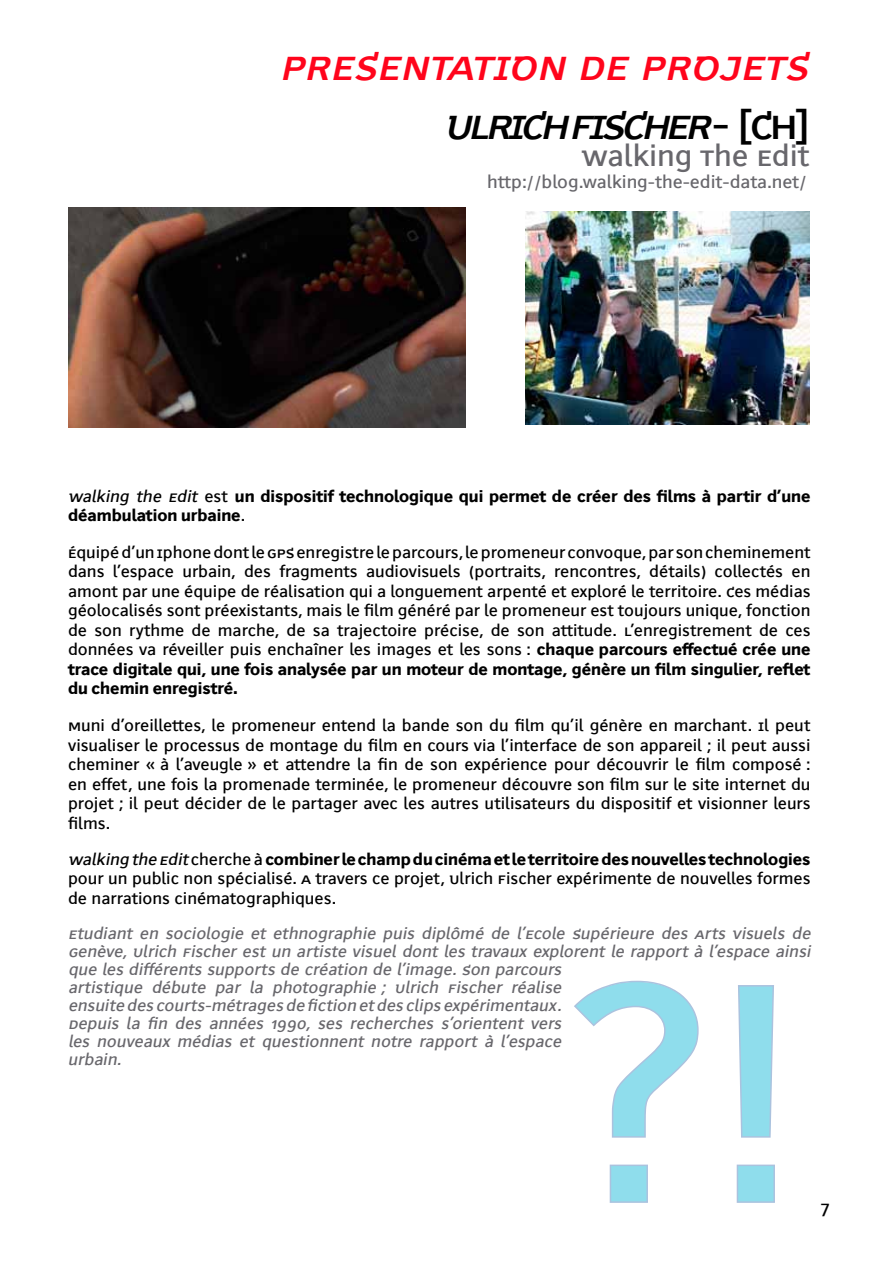
<style>
.page{position:relative;width:893px;height:1263px;background:#fff}
.page>*{position:absolute;margin:0;border:0;box-sizing:border-box;transform-origin:0 0}
.t1{font:500 309px "Amb Newut Classic";color:#00b3d4}
.t2{font:italic 500 45px "Amb Newut Classic";color:#ff041b}
.t3{font:italic 500 45px "Amb Newut Classic";color:#000}
.t4{font:500 30px "Amb Newut Classic";color:#68676c}
.t5{font:500 18px "Amb Newut Classic";color:#68676c}
.t6{font:500 18px "Amb Newut Classic";color:#000}
.t7{font:500 16.5px/19.5px "Amb Newut Classic";color:#000;text-align:justify}
.t8{font:italic 500 16.5px/18px "Amb Newut Classic";letter-spacing:-.01em;color:#68676c}
.t9{font:800 16.5px/19.5px "Amb Newut Classic";color:#000}
.s1{font-style:normal}
.s2{font-weight:500;font-style:italic}
.s3{font-weight:500}
.s4{font-weight:800}
.s5{font-style:italic}
</style>
<div class="page">
<svg style="left:574px;top:980px;width:125px;height:223px"></svg>
<svg style="left:736px;top:985px;width:39px;height:218px"></svg>
<img style="left:68px;top:208px;width:397px;height:219px">
<img style="left:525px;top:212px;width:285px;height:212px">
<h2 class="t2" style="left:279px;top:44px;width:540px">PRESENTATION DE PROJETS</h2>
<h2 class="t3" style="left:444px;top:103px;width:367px">ULRICH FISCHER<span class="s1">- [ C H ]</span></h2>
<h3 class="t4" style="left:582px;top:142px;width:229px">Walking The Edit</h3>
<p class="t5" style="left:487px;top:173px;width:321px">http://blog.walking-the-edit-data.net/</p>
<p class="t9" style="left:68px;top:487px;width:744px"><span class="s2">Walking the Edit</span> <span class="s3">est</span> un dispositif technologique qui permet de créer des films à partir d’une déambulation urbaine<span class="s3">.</span></p>
<p class="t7" style="left:68px;top:543px;width:744px">Équipé d’un Iphone dont le GPS enregistre le parcours, le promeneur convoque, par son cheminement dans l’espace urbain, des fragments audiovisuels (portraits, rencontres, détails) collectés en amont par une équipe de réalisation qui a longuement arpenté et exploré le territoire. Ces médias géolocalisés sont préexistants, mais le film généré par le promeneur est toujours unique, fonction de son rythme de marche, de sa trajectoire précise, de son attitude. L’enregistrement de ces données va réveiller puis enchaîner les images et les sons : <span class="s4">chaque parcours effectué crée une trace digitale qui, une fois analysée par un moteur de montage, génère un film singulier, reflet du chemin enregistré.</span></p>
<p class="t7" style="left:68px;top:716px;width:744px">Muni d’oreillettes, le promeneur entend la bande son du film qu’il génère en marchant. Il peut visualiser le processus de montage du film en cours via l’interface de son appareil ; il peut aussi cheminer « à l’aveugle » et attendre la fin de son expérience pour découvrir le film composé : en effet, une fois la promenade terminée, le promeneur découvre son film sur le site internet du projet ; il peut décider de le partager avec les autres utilisateurs du dispositif et visionner leurs films.</p>
<p class="t7" style="left:68px;top:850px;width:744px"><span class="s5">Walking the Edit</span> cherche à <span class="s4">combiner le champ du cinéma et le territoire des nouvelles technologies </span>pour un public non spécialisé. A travers ce projet, Ulrich Fischer expérimente de nouvelles formes de narrations cinématographiques.</p>
<p class="t8" style="left:68px;top:925px;width:747px">Etudiant en sociologie et ethnographie puis diplômé de l’Ecole Supérieure des Arts Visuels de Genève, Ulrich Fischer est un artiste visuel dont les travaux explorent le rapport à l’espace ainsi que les différents supports de création de l’image. Son parcours<br>artistique débute par la photographie ; Ulrich Fischer réalise<br>ensuite des courts-métrages de fiction et des clips expérimentaux.<br>Depuis la fin des années 1990, ses recherches s’orientent vers<br>les nouveaux médias et questionnent notre rapport à l’espace<br>urbain.</p>
<h1 class="t1" style="left:561px;top:957px;width:243px">?!</h1>
<p class="t6" style="left:821px;top:1199px;width:10px">7</p>
</div>
